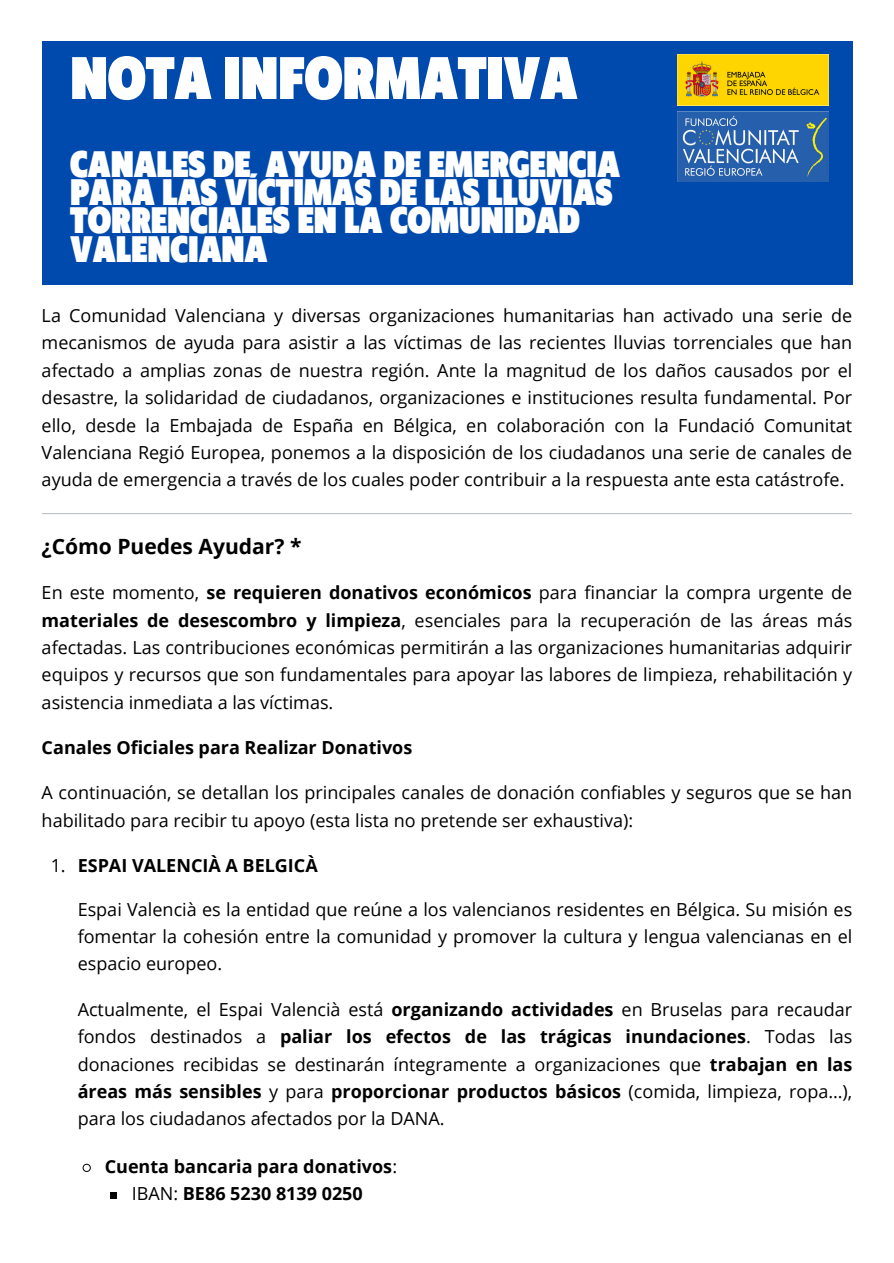
<style>
.page{position:relative;width:894px;height:1263px;background:#fff}
.page>*{position:absolute;margin:0;border:0;box-sizing:border-box;transform-origin:0 0}
.t1{font:900 56.1px "Klein Condensed";letter-spacing:-.005em;color:#fff}
.t2{font:900 34.5px/28.3px "Klein Condensed";letter-spacing:-.005em;color:#fff}
.t3{font:700 21px "Open Sans";color:#000}
.t4{font:18px/27.3px "Open Sans";color:#000;text-align:justify}
.t5{font:700 18px "Open Sans";color:#000}
.s1{font-weight:700}
.s2{font-weight:400}
</style>
<div class="page">
<div style="left:42px;top:42px;width:810px;height:243px;background:#004aad"></div>
<img style="left:677px;top:54px;width:151px;height:51px">
<img style="left:677px;top:111px;width:151px;height:70px">
<hr style="left:42px;top:513px;width:809px;height:1px;background:#bfc3c8">
<svg style="left:82px;top:1163px;width:9px;height:9px"></svg>
<div style="left:110px;top:1193px;width:7px;height:6px;background:#000"></div>
<p class="t1" style="left:70px;top:50px;width:508px">NOTA INFORMATIVA</p>
<p class="t2" style="left:70px;top:152px;width:551px">CANALES DE AYUDA DE EMERGENCIA<br>PARA LAS VÍCTIMAS DE LAS LLUVIAS<br>TORRENCIALES EN LA COMUNIDAD<br>VALENCIANA</p>
<p class="t4" style="left:42px;top:301px;width:811px">La Comunidad Valenciana y diversas organizaciones humanitarias han activado una serie de mecanismos de ayuda para asistir a las víctimas de las recientes lluvias torrenciales que han afectado a amplias zonas de nuestra región. Ante la magnitud de los daños causados por el desastre, la solidaridad de ciudadanos, organizaciones e instituciones resulta fundamental. Por ello, desde la Embajada de España en Bélgica, en colaboración con la Fundació Comunitat Valenciana Regió Europea, ponemos a la disposición de los ciudadanos una serie de canales de ayuda de emergencia a través de los cuales poder contribuir a la respuesta ante esta catástrofe.</p>
<h1 class="t3" style="left:42px;top:531px;width:261px">¿Cómo Puedes Ayudar? *</h1>
<p class="t4" style="left:42px;top:578px;width:811px">En este momento, <span class="s1">se requieren donativos económicos</span> para fi nanciar la compra urgente de <span class="s1">materiales de desescombro y limpieza</span>, esenciales para la recuperación de las áreas más afectadas. Las contribuciones económicas permitirán a las organizaciones humanitarias adquirir equipos y recursos que son fundamentales para apoyar las labores de limpieza, rehabilitación y asistencia inmediata a las víctimas.</p>
<p class="t5" style="left:42px;top:735px;width:372px">Canales Oficiales para Realizar Donativos</p>
<p class="t4" style="left:42px;top:778px;width:811px;line-height:28.2px">A continuación, se detallan los principales canales de donación confiables y seguros que se han habilitado para recibir tu apoyo (esta lista no pretende ser exhaustiva):</p>
<p class="t5" style="left:51px;top:853px;width:268px"><span class="s2">1.</span> ESPAI VALENCIÀ A BELGICÀ</p>
<p class="t4" style="left:78px;top:895px;width:775px">Espai Valencià es la entidad que reúne a los valencianos residentes en Bélgica. Su misión es fomentar la cohesión entre la comunidad y promover la cultura y lengua valencianas en el espacio europeo.</p>
<p class="t4" style="left:78px;top:995px;width:775px">Actualmente, el Espai Valencià está <span class="s1">organizando actividades</span> en Bruselas para recaudar fondos destinados a <span class="s1">paliar los efectos de las trágicas inundaciones</span>. Todas las donaciones recibidas se destinarán íntegramente a organizaciones que <span class="s1">trabajan en las áreas más sensibles</span> y para <span class="s1">proporcionar productos básicos</span> (comida, limpieza, ropa…), para los ciudadanos afectados por la DANA.</p>
<p class="t5" style="left:105px;top:1154px;width:294px">Cuenta bancaria para donativos<span class="s2">:</span></p>
<p class="t5" style="left:132px;top:1181px;width:232px"><span class="s2">IBAN:</span> BE86 5230 8139 0250</p>
</div>
